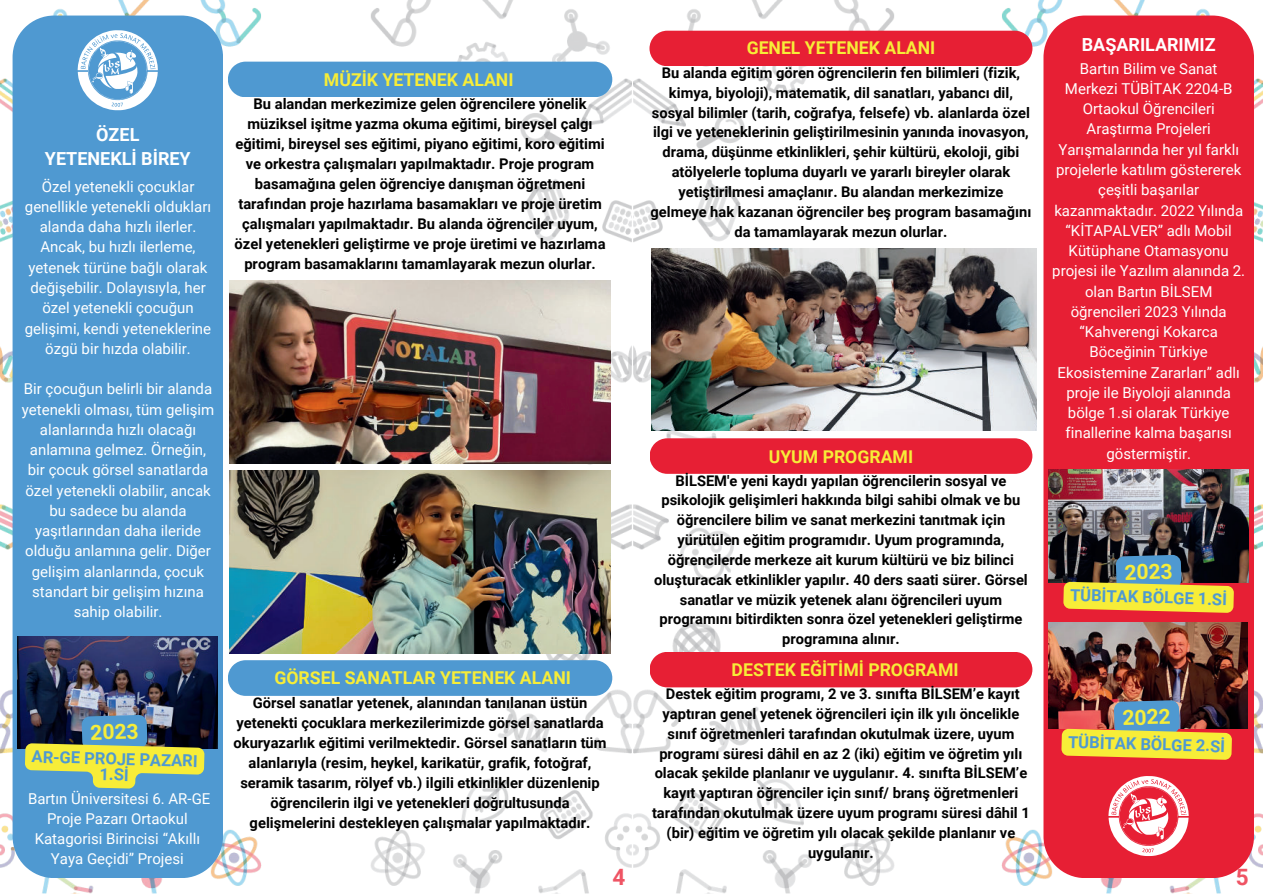
<style>
.page{position:relative;width:1263px;height:894px;background:#fff}
.page>*{position:absolute;margin:0;border:0;box-sizing:border-box;transform-origin:0 0}
.t1{font:700 22.5px "Roboto";color:#ef5464}
.t2{font:700 21px "Roboto";color:#f7ed38}
.t3{font:700 18px/24.8px "Roboto";color:#fff;text-align:center}
.t4{font:700 17.7px "Roboto";color:#f7ed38}
.t5{font:700 17.55px "Roboto";color:#f7ed38}
.t6{font:700 16.5px/15.8px "Roboto";color:#4f99d1;text-align:center}
.t7{font:15px/20.2px "Roboto";color:#fff;text-align:center}
.t8{font:700 14.7px/19.8px "Roboto";color:#000;text-align:center}
</style>
<div class="page">
<img style="left:973px;top:0;width:290px;height:893px">
<img style="left:634px;top:0;width:290px;height:893px">
<img style="left:341px;top:0;width:290px;height:893px">
<img style="left:0;top:0;width:290px;height:893px">
<div style="left:13px;top:16px;width:210px;height:861px;background:#4f99d1"></div>
<svg style="left:78px;top:30px;width:80px;height:80px"></svg>
<img style="left:230px;top:281px;width:380px;height:182px">
<div style="left:228px;top:62px;width:384px;height:35px;background:#4f99d1"></div>
<img style="left:230px;top:470px;width:380px;height:183px">
<div style="left:228px;top:660px;width:384px;height:35px;background:#4f99d1"></div>
<div style="left:1043px;top:16px;width:211px;height:861px;background:#e71f34"></div>
<svg style="left:1108px;top:775px;width:81px;height:80px"></svg>
<div style="left:649px;top:31px;width:383px;height:35px;background:#e71f34"></div>
<img style="left:652px;top:249px;width:385px;height:181px">
<div style="left:650px;top:438px;width:382px;height:35px;background:#e71f34"></div>
<div style="left:650px;top:651px;width:382px;height:36px;background:#e71f34"></div>
<img style="left:1049px;top:469px;width:200px;height:113px">
<img style="left:17px;top:636px;width:201px;height:112px">
<img style="left:1049px;top:622px;width:199px;height:106px">
<svg style="left:1063px;top:554px;width:171px;height:58px;background:#92924b"></svg>
<svg style="left:1061px;top:700px;width:171px;height:59px;background:#ab9752"></svg>
<svg style="left:25px;top:714px;width:179px;height:74px;background:#879a67"></svg>
<p class="t3" style="left:45px;top:121px;width:147px">ÖZEL<br>YETENEKLİ BİREY</p>
<p class="t7" style="left:25px;top:176px;width:188px">Özel yetenekli çocuklar genellikle yetenekli oldukları alanda daha hızlı ilerler.<br>Ancak, bu hızlı ilerleme, yetenek türüne bağlı olarak değişebilir. Dolayısıyla, her özel yetenekli çocuğun gelişimi, kendi yeteneklerine özgü bir hızda olabilir.</p>
<p class="t7" style="left:22px;top:378px;width:194px">Bir çocuğun belirli bir alanda yetenekli olması, tüm gelişim alanlarında hızlı olacağı anlamına gelmez. Örneğin, bir çocuk görsel sanatlarda özel yetenekli olabilir, ancak bu sadece bu alanda yaşıtlarından daha ileride olduğu anlamına gelir. Diğer gelişim alanlarında, çocuk standart bir gelişim hızına sahip olabilir.</p>
<h2 class="t2" style="left:90px;top:717px;width:50px;rotate:-2deg">2023</h2>
<p class="t6" style="left:32px;top:748px;width:167px;rotate:1deg">AR-GE PROJE PAZARI<br>1.Sİ</p>
<p class="t7" style="left:28px;top:787px;width:184px">Bartın Üniversitesi 6. AR-GE<br>Proje Pazarı Ortaokul<br>Katagorisi Birincisi “Akıllı<br>Yaya Geçidi” Projesi</p>
<p class="t4" style="left:324px;top:67px;width:191px">MÜZİK YETENEK ALANI</p>
<p class="t8" style="left:235px;top:93px;width:372px">Bu alandan merkezimize gelen öğrencilere yönelik müziksel işitme yazma okuma eğitimi, bireysel çalgı eğitimi, bireysel ses eğitimi, piyano eğitimi, koro eğitimi ve orkestra çalışmaları yapılmaktadır. Proje program basamağına gelen öğrenciye danışman öğretmeni tarafından proje hazırlama basamakları ve proje üretim çalışmaları yapılmaktadır. Bu alanda öğrenciler uyum, özel yetenekleri geliştirme ve proje üretimi ve hazırlama program basamaklarını tamamlayarak mezun olurlar.</p>
<p class="t4" style="left:274px;top:665px;width:298px">GÖRSEL SANATLAR YETENEK ALANI</p>
<p class="t8" style="left:233px;top:692px;width:375px">Görsel sanatlar yetenek, alanından tanılanan üstün yetenekti çocuklara merkezilerimizde görsel sanatlarda okuryazarlık eğitimi verilmektedir. Görsel sanatların tüm alanlarıyla (resim, heykel, karikatür, grafik, fotoğraf, seramik tasarım, rölyef vb.) ilgili etkinlikler düzenlenip öğrencilerin ilgi ve yetenekleri doğrultusunda gelişmelerini destekleyen çalışmalar yapılmaktadır.</p>
<p class="t5" style="left:747px;top:36px;width:190px">GENEL YETENEK ALANI</p>
<p class="t8" style="left:650px;top:62px;width:382px">Bu alanda eğitim gören öğrencilerin fen bilimleri (fizik, kimya, biyoloji), matematik, dil sanatları, yabancı dil, sosyal bilimler (tarih, coğrafya, felsefe) vb. alanlarda özel ilgi ve yeteneklerinin geliştirilmesinin yanında inovasyon, drama, düşünme etkinlikleri, şehir kültürü, ekoloji, gibi atölyelerle topluma duyarlı ve yararlı bireyler olarak yetiştirilmesi amaçlanır. Bu alandan merkezimize gelmeye hak kazanan öğrenciler beş program basamağını da tamamlayarak mezun olurlar.</p>
<p class="t5" style="left:769px;top:444px;width:146px">UYUM PROGRAMI</p>
<p class="t8" style="left:654px;top:470px;width:375px">BİLSEM'e yeni kaydı yapılan öğrencilerin sosyal ve psikolojik gelişimleri hakkında bilgi sahibi olmak ve bu öğrencilere bilim ve sanat merkezini tanıtmak için yürütülen eğitim programıdır. Uyum programında, öğrencilerde merkeze ait kurum kültürü ve biz bilinci oluşturacak etkinlikler yapılır. 40 ders saati sürer. Görsel sanatlar ve müzik yetenek alanı öğrencileri uyum programını bitirdikten sonra özel yetenekleri geliştirme programına alınır.</p>
<p class="t8" style="left:652px;top:683px;width:379px">Destek eğitim programı, 2 ve 3. sınıfta BİLSEM’e kayıt yaptıran genel yetenek öğrencileri için ilk yılı öncelikle sınıf öğretmenleri tarafından okutulmak üzere, uyum programı süresi dâhil en az 2 (iki) eğitim ve öğretim yılı olacak şekilde planlanır ve uygulanır. 4. sınıfta BİLSEM’e kayıt yaptıran öğrenciler için sınıf/ branş öğretmenleri tarafından okutulmak üzere uyum programı süresi dâhil 1 (bir) eğitim ve öğretim yılı olacak şekilde planlanır ve uygulanır.</p>
<p class="t5" style="left:732px;top:657px;width:229px">DESTEK EĞİTİMİ PROGRAMI</p>
<p class="t3" style="left:1082px;top:32px;width:136px">BAŞARILARIMIZ</p>
<p class="t7" style="left:1052px;top:58px;width:194px">Bartın Bilim ve Sanat<br>Merkezi TÜBİTAK 2204-B<br>Ortaokul Öğrencileri<br>Araştırma Projeleri<br>Yarışmalarında her yıl farklı projelerle katılım göstererek çeşitli başarılar kazanmaktadır. 2022 Yılında “KİTAPALVER” adlı Mobil<br>Kütüphane Otamasyonu projesi ile Yazılım alanında 2. olan Bartın BİLSEM öğrencileri 2023 Yılında “Kahverengi Kokarca<br>Böceğinin Türkiye<br>Ekosistemine Zararları” adlı proje ile Biyoloji alanında bölge 1.si olarak Türkiye finallerine kalma başarısı göstermiştir.</p>
<h2 class="t2" style="left:1124px;top:557px;width:50px;rotate:-2deg">2023</h2>
<p class="t6" style="left:1070px;top:587px;width:158px;rotate:1deg">TÜBİTAK BÖLGE 1.Sİ</p>
<h2 class="t2" style="left:1122px;top:702px;width:50px;rotate:-2deg">2022</h2>
<p class="t6" style="left:1068px;top:734px;width:158px;rotate:1deg">TÜBİTAK BÖLGE 2.Sİ</p>
<h1 class="t1" style="left:612px;top:861px;width:14px">4</h1>
<h1 class="t1" style="left:1236px;top:861px;width:14px">5</h1>
</div>
